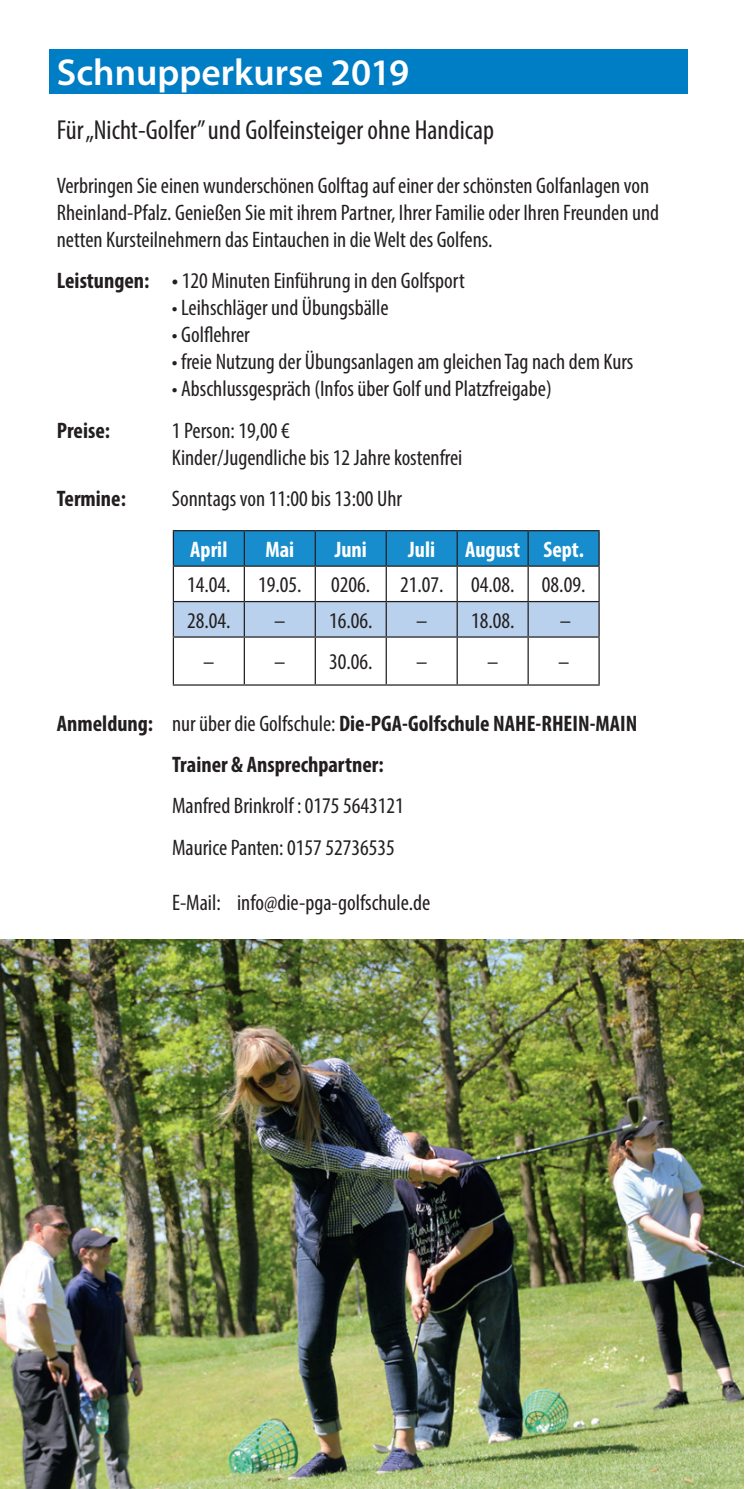
<style>
.page{position:relative;width:745px;height:1489px;background:#fff}
.page>*{position:absolute;margin:0;border:0;box-sizing:border-box;transform-origin:0 0}
.t1{font:600 37.5px "Myriad Pro";color:#fff}
.t2{font:condensed 27.5px "Myriad Pro";color:#231f20}
.t3{font:condensed 22.5px/27px "Myriad Pro";color:#231f20}
.t4{font:700 condensed 22.5px/41.2px "Myriad Pro";color:#231f20}
.t5{font:700 condensed 22.5px "Myriad Pro";color:#fff}
.s1{font-weight:700}
.s2{font-weight:400}
</style>
<div class="page">
<div style="left:50px;top:50px;width:637px;height:44px;background:#007ec5"></div>
<div style="left:174px;top:531px;width:424px;height:34px;background:#178dce"></div>
<svg style="left:174px;top:566px;width:424px;height:118px"></svg>
<div style="left:174px;top:602px;width:424px;height:34px;background:#b9d1ec"></div>
<hr style="left:173px;top:530px;width:71px;height:1px;background:#231f20">
<hr style="left:173px;top:531px;width:1px;height:34px;background:#231f20">
<hr style="left:244px;top:530px;width:71px;height:1px;background:#231f20">
<hr style="left:243px;top:531px;width:2px;height:34px;background:#231f20">
<hr style="left:315px;top:530px;width:71px;height:1px;background:#231f20">
<hr style="left:314px;top:531px;width:2px;height:34px;background:#231f20">
<hr style="left:386px;top:530px;width:71px;height:1px;background:#231f20">
<hr style="left:385px;top:531px;width:1px;height:34px;background:#231f20">
<hr style="left:457px;top:530px;width:71px;height:1px;background:#231f20">
<hr style="left:456px;top:531px;width:1px;height:34px;background:#231f20">
<hr style="left:528px;top:530px;width:71px;height:1px;background:#231f20">
<hr style="left:527px;top:531px;width:1px;height:34px;background:#231f20">
<hr style="left:598px;top:531px;width:1px;height:34px;background:#231f20">
<hr style="left:173px;top:565px;width:71px;height:1px;background:#231f20">
<hr style="left:173px;top:566px;width:1px;height:35px;background:#231f20">
<hr style="left:244px;top:565px;width:71px;height:1px;background:#231f20">
<hr style="left:243px;top:566px;width:2px;height:35px;background:#231f20">
<hr style="left:315px;top:565px;width:71px;height:1px;background:#231f20">
<hr style="left:314px;top:566px;width:2px;height:35px;background:#231f20">
<hr style="left:386px;top:565px;width:71px;height:1px;background:#231f20">
<hr style="left:385px;top:566px;width:1px;height:35px;background:#231f20">
<hr style="left:457px;top:565px;width:71px;height:1px;background:#231f20">
<hr style="left:456px;top:566px;width:1px;height:35px;background:#231f20">
<hr style="left:528px;top:565px;width:71px;height:1px;background:#231f20">
<hr style="left:527px;top:566px;width:1px;height:35px;background:#231f20">
<hr style="left:598px;top:566px;width:1px;height:35px;background:#231f20">
<hr style="left:173px;top:601px;width:71px;height:1px;background:#231f20">
<hr style="left:173px;top:602px;width:1px;height:34px;background:#231f20">
<hr style="left:244px;top:601px;width:71px;height:1px;background:#231f20">
<hr style="left:243px;top:602px;width:2px;height:34px;background:#231f20">
<hr style="left:315px;top:601px;width:71px;height:1px;background:#231f20">
<hr style="left:314px;top:602px;width:2px;height:34px;background:#231f20">
<hr style="left:386px;top:601px;width:71px;height:1px;background:#231f20">
<hr style="left:385px;top:602px;width:1px;height:34px;background:#231f20">
<hr style="left:457px;top:601px;width:71px;height:1px;background:#231f20">
<hr style="left:456px;top:602px;width:1px;height:34px;background:#231f20">
<hr style="left:528px;top:601px;width:71px;height:1px;background:#231f20">
<hr style="left:527px;top:602px;width:1px;height:34px;background:#231f20">
<hr style="left:598px;top:602px;width:1px;height:34px;background:#231f20">
<hr style="left:173px;top:636px;width:71px;height:1px;background:#231f20">
<hr style="left:173px;top:637px;width:1px;height:47px;background:#231f20">
<hr style="left:244px;top:636px;width:71px;height:1px;background:#231f20">
<hr style="left:243px;top:637px;width:2px;height:47px;background:#231f20">
<hr style="left:315px;top:636px;width:71px;height:1px;background:#231f20">
<hr style="left:314px;top:637px;width:2px;height:47px;background:#231f20">
<hr style="left:386px;top:636px;width:71px;height:1px;background:#231f20">
<hr style="left:385px;top:637px;width:1px;height:47px;background:#231f20">
<hr style="left:457px;top:636px;width:71px;height:1px;background:#231f20">
<hr style="left:456px;top:637px;width:1px;height:47px;background:#231f20">
<hr style="left:528px;top:636px;width:71px;height:1px;background:#231f20">
<hr style="left:527px;top:637px;width:1px;height:47px;background:#231f20">
<hr style="left:598px;top:637px;width:1px;height:47px;background:#231f20">
<hr style="left:173px;top:684px;width:71px;height:1px;background:#231f20">
<hr style="left:244px;top:684px;width:71px;height:1px;background:#231f20">
<hr style="left:315px;top:684px;width:71px;height:1px;background:#231f20">
<hr style="left:386px;top:684px;width:71px;height:1px;background:#231f20">
<hr style="left:457px;top:684px;width:71px;height:1px;background:#231f20">
<hr style="left:528px;top:684px;width:71px;height:1px;background:#231f20">
<img style="left:0;top:939px;width:742px;height:549px">
<h1 class="t1" style="left:57px;top:48px;width:354px">Schnupperkurse 2019</h1>
<p class="t2" style="left:57px;top:113px;width:438px">Für „Nicht-Golfer” und Golfeinsteiger ohne Handicap</p>
<p class="t3" style="left:57px;top:172px;width:603px">Verbringen Sie einen wunderschönen Golftag auf einer der schönsten Golfanlagen von<br>Rheinland-Pfalz. Genießen Sie mit ihrem Partner, Ihrer Familie oder Ihren Freunden und netten Kursteilnehmern das Eintauchen in die Welt des Golfens.</p>
<p class="t3" style="left:57px;top:267px;width:409px"><span class="s1">Leistungen: •</span> 120 Minuten Einführung in den Golfsport</p>
<p class="t3" style="left:172px;top:294px;width:218px">• Leihschläger und Übungsbälle</p>
<p class="t3" style="left:172px;top:321px;width:79px">• Golflehrer</p>
<p class="t3" style="left:172px;top:348px;width:462px">• freie Nutzung der Übungsanlagen am gleichen Tag nach dem Kurs</p>
<p class="t3" style="left:172px;top:375px;width:381px">• Abschlussgespräch (Infos über Golf und Platzfreigabe)</p>
<p class="t4" style="left:57px;top:409px;width:55px">Preise:</p>
<p class="t3" style="left:172px;top:416px;width:292px">1 Person: 19,00 €<br>Kinder/Jugendliche bis 12 Jahre kostenfrei</p>
<p class="t4" style="left:57px;top:477px;width:71px">Termine:</p>
<p class="t3" style="left:172px;top:484px;width:231px">Sonntags von 11:00 bis 13:00 Uhr</p>
<p class="t5" style="left:190px;top:535px;width:39px">April</p>
<p class="t5" style="left:265px;top:535px;width:30px">Mai</p>
<p class="t5" style="left:334px;top:535px;width:34px">Juni</p>
<p class="t5" style="left:408px;top:535px;width:28px">Juli</p>
<p class="t5" style="left:465px;top:535px;width:120px">August Sept.</p>
<p class="t3" style="left:187px;top:571px;width:116px">14.04. 19.05.</p>
<p class="t3" style="left:331px;top:571px;width:41px">0206.</p>
<p class="t3" style="left:400px;top:571px;width:187px">21.07. 04.08. 08.09.</p>
<p class="t3" style="left:187px;top:606px;width:45px">28.04.</p>
<p class="t3" style="left:274px;top:606px;width:100px">– 16.06.</p>
<p class="t3" style="left:416px;top:606px;width:100px">– 18.08.</p>
<p class="t3" style="left:559px;top:606px;width:13px">–</p>
<p class="t3" style="left:203px;top:648px;width:13px">–</p>
<p class="t3" style="left:274px;top:648px;width:100px">– 30.06.</p>
<p class="t3" style="left:416px;top:648px;width:13px">–</p>
<p class="t3" style="left:487px;top:648px;width:13px">–</p>
<p class="t3" style="left:557px;top:648px;width:13px">–</p>
<p class="t4" style="left:172px;top:702px;width:466px;text-indent:-115px">Anmeldung: <span class="s2">nur über die Golfschule:</span> Die-PGA-Golfschule NAHE-RHEIN-MAIN<br>Trainer &amp; Ansprechpartner:</p>
<p class="t3" style="left:172px;top:785px;width:233px;line-height:41.2px">Manfred Brinkrolf : 0175 5643121<br>Maurice Panten: 0157 52736535</p>
<p class="t3" style="left:172px;top:888px;width:260px">E-Mail: info@die-pga-golfschule.de</p>
</div>
